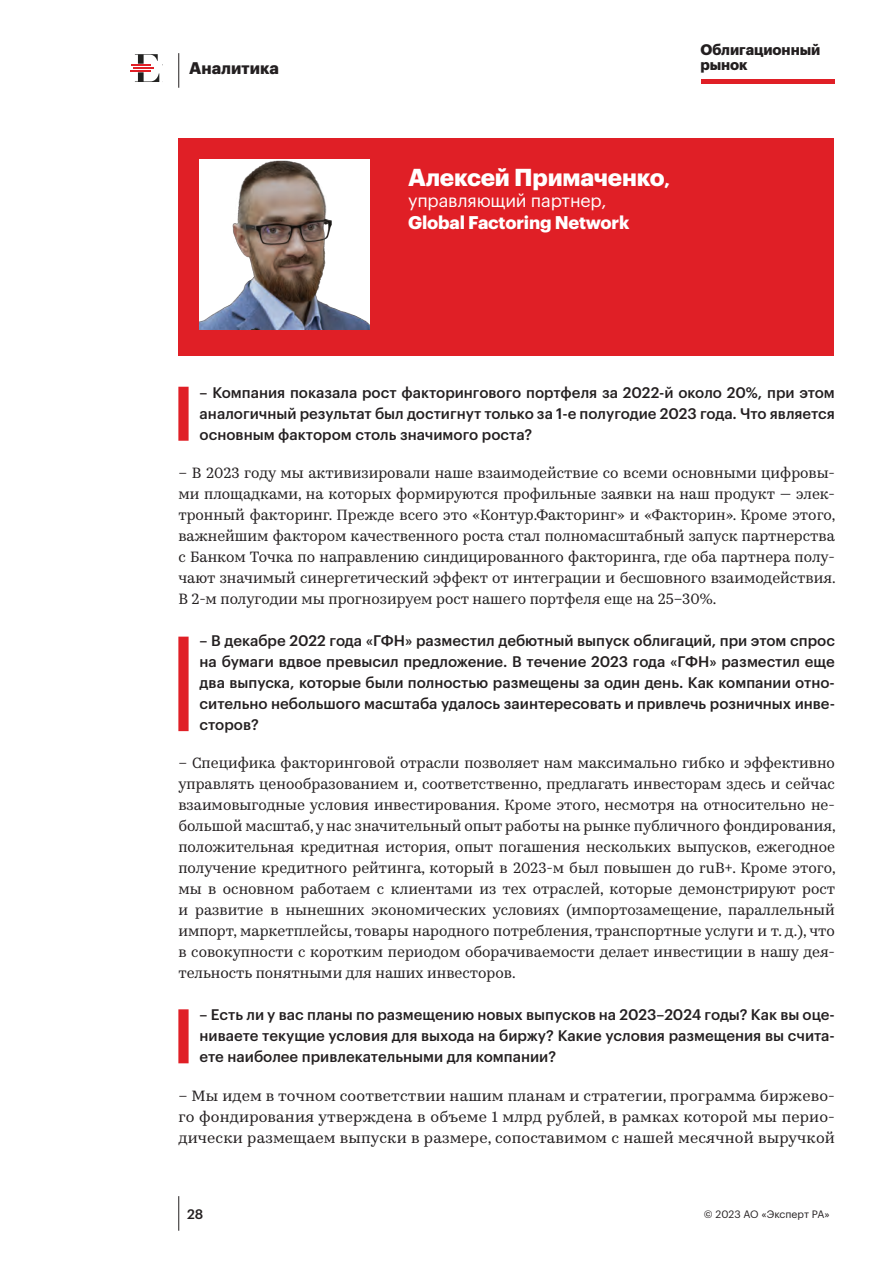
<style>
.page{position:relative;width:893px;height:1263px;background:#fff}
.page>*{position:absolute;margin:0;border:0;box-sizing:border-box;transform-origin:0 0}
.t1{font:700 24px "Graphik LC";letter-spacing:-.01em;color:#fff}
.t2{font:700 18px "Graphik LC";letter-spacing:-.01em;color:#fff}
.t3{font:18px "Graphik LC";letter-spacing:-.01em;color:#fff}
.t4{font:700 16.5px "Graphik LC";color:#231f20}
.t5{font:15px/21px "Kazimir Text";color:#231f20;text-align:justify}
.t6{font:500 15px/21px "Graphik LC";color:#231f20;text-align:justify}
.t7{font:15px/21px "Kazimir Text";color:#231f20;text-align:justify;scale:1.04 1}
.t8{font:700 15px/14.7px "Graphik LC";letter-spacing:-.005em;color:#231f20}
.t9{font:500 13.5px "Graphik LC";color:#231f20}
.t10{font:10.5px "Graphik LC";color:#231f20}
.s1{font-size:18px}
</style>
<div class="page">
<hr style="left:130px;top:70px;width:21px;height:2px;background:#e01f26">
<hr style="left:133px;top:67px;width:21px;height:2px;background:#e01f26">
<svg style="left:131px;top:54px;width:27px;height:12px"></svg>
<svg style="left:135px;top:72px;width:24px;height:10px"></svg>
<hr style="left:178px;top:53px;width:1px;height:35px;background:#231f20">
<hr style="left:178px;top:1196px;width:1px;height:35px;background:#231f20">
<hr style="left:701px;top:79px;width:133px;height:4px;background:#e01f26">
<div style="left:178px;top:387px;width:11px;height:54px;background:#e01f26"></div>
<div style="left:178px;top:637px;width:11px;height:94px;background:#e01f26"></div>
<div style="left:178px;top:1009px;width:11px;height:54px;background:#e01f26"></div>
<div style="left:178px;top:138px;width:656px;height:217px;background:#e01f26"></div>
<img style="left:200px;top:159px;width:170px;height:171px">
<p class="t4" style="left:189px;top:56px;width:91px">Аналитика</p>
<p class="t8" style="left:700px;top:41px;width:122px">Облигационный рынок</p>
<h1 class="t1" style="left:408px;top:158px;width:263px">Алексей Примаченко<span class="s1">,</span></h1>
<p class="t3" style="left:408px;top:187px;width:200px">управляющий партнер,</p>
<p class="t2" style="left:408px;top:208px;width:223px">Global Factoring Network</p>
<p class="t6" style="left:200px;top:381px;width:637px">– Компания показала рост факторингового портфеля за 2022‑й около 20%, при этом аналогичный результат был достигнут только за 1‑е полугодие 2023 года. Что является основным фактором столь значимого роста?</p>
<p class="t5" style="left:178px;top:461px;width:659px">– В 2023 году мы активизировали наше взаимодействие со всеми основными цифровы‑ ми площадками, на которых формируются профильные заявки на наш продукт — элек‑ тронный факторинг. Прежде всего это «Контур.Факторинг» и «Факторин». Кроме этого, важнейшим фактором качественного роста стал полномасштабный запуск партнерства с Банком Точка по направлению синдицированного факторинга, где оба партнера полу‑ чают значимый синергетический эффект от интеграции и бесшовного взаимодействия.<br>В 2‑м полугодии мы прогнозируем рост нашего портфеля еще на 25–30%.</p>
<p class="t6" style="left:200px;top:629px;width:637px">– В декабре 2022 года «ГФН» разместил дебютный выпуск облигаций, при этом спрос на бумаги вдвое превысил предложение. В течение 2023 года «ГФН» разместил еще два выпуска, которые были полностью размещены за один день. Как компании отно&shy;сительно небольшого масштаба удалось заинтересовать и привлечь розничных инве&shy;сторов?</p>
<p class="t5" style="left:178px;top:751px;width:659px">– Специфика факторинговой отрасли позволяет нам максимально гибко и эффективно управлять ценообразованием и, соответственно, предлагать инвесторам здесь и сейчас взаимовыгодные условия инвестирования. Кроме этого, несмотря на относительно не‑ большой масштаб, у нас значительный опыт работы на рынке публичного фондирования, положительная кредитная история, опыт погашения нескольких выпусков, ежегодное получение кредитного рейтинга, который в 2023‑м был повышен до ruB+. Кроме этого, мы в основном работаем с клиентами из тех отраслей, которые демонстрируют рост и развитие в нынешних экономических условиях (импортозамещение, параллельный импорт, маркетплейсы, товары народного потребления, транспортные услуги и т. д.), что в совокупности с коротким периодом оборачиваемости делает инвестиции в нашу дея‑ тельность понятными для наших инвесторов.</p>
<p class="t6" style="left:200px;top:1003px;width:637px">– Есть ли у вас планы по размещению новых выпусков на 2023–2024 годы? Как вы оце&shy;ниваете текущие условия для выхода на биржу? Какие условия размещения вы счита&shy;ете наиболее привлекательными для компании?</p>
<p class="t7" style="left:178px;top:1084px;width:633px">– Мы идем в точном соответствии нашим планам и стратегии, программа биржево‑ го фондирования утверждена в объеме 1 млрд рублей, в рамках которой мы перио‑ дически размещаем выпуски в размере, сопоставимом с нашей месячной выручкой</p>
<p class="t9" style="left:187px;top:1204px;width:18px">28</p>
<p class="t10" style="left:704px;top:1206px;width:127px">© 2023 АО «Эксперт РА»</p>
</div>
